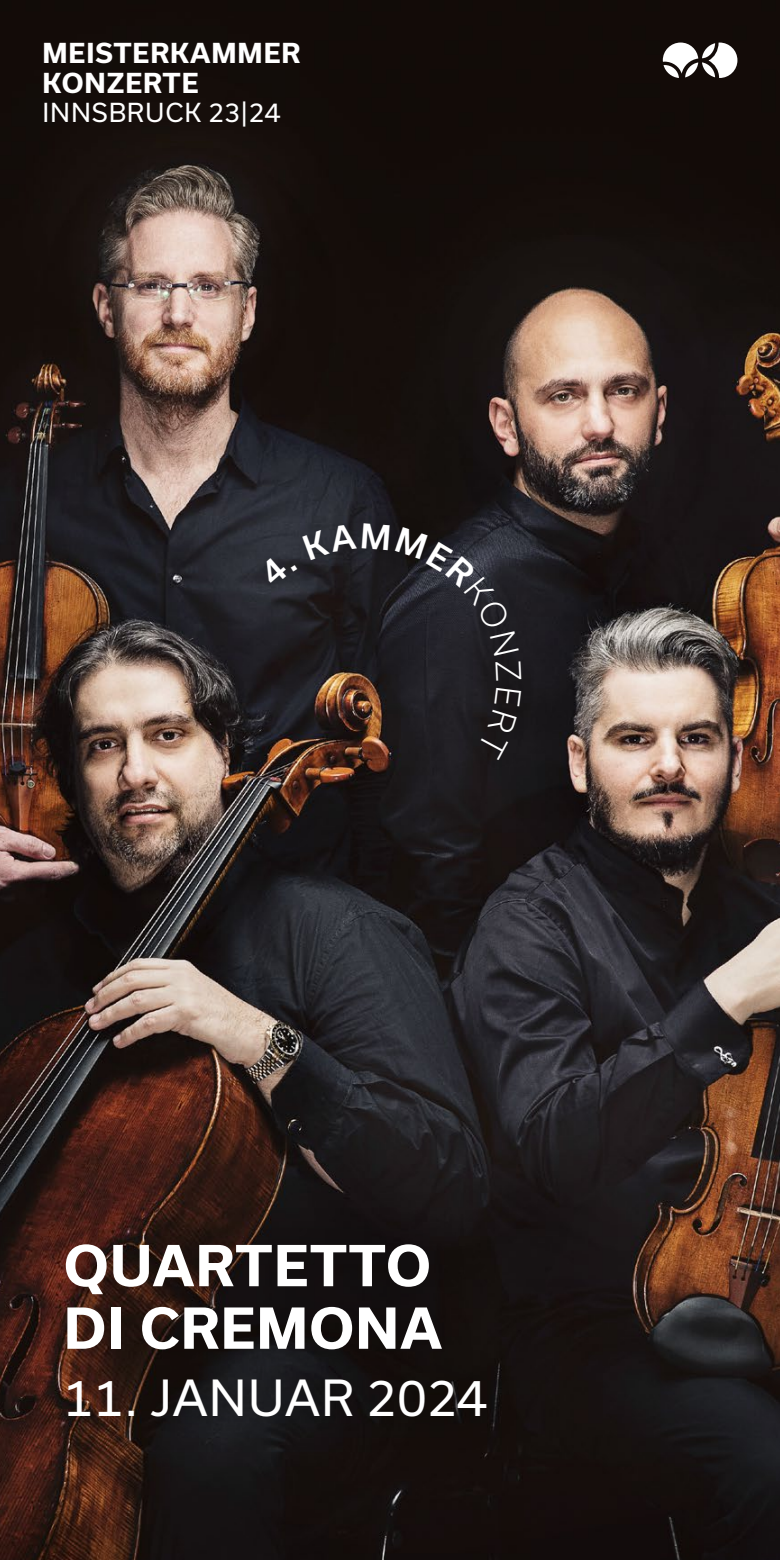
<style>
.page{position:relative;width:780px;height:1560px;background:#fff}
.page>*{position:absolute;margin:0;border:0;box-sizing:border-box;transform-origin:0 0}
.t1{font:700 53.75px/62.5px "Usual";letter-spacing:.025em;color:#fff}
.t2{font:47.5px "Usual";letter-spacing:.01em;color:#fff}
.t3{font:700 26.25px/30px "Usual";letter-spacing:.035em;color:#fff}
.t4{font:25px "Usual";letter-spacing:.035em;color:#fff}
</style>
<div class="page">
<img style="left:0;top:0;width:780px;height:1559px">
<svg style="left:662px;top:43px;width:75px;height:35px"></svg>
<div style="left:252px;top:509px;width:283px;height:263px;background:#000;opacity:.3"></div>
<div style="left:29px;top:1205px;width:493px;height:249px;background:#000;opacity:.3"></div>
<svg style="left:258px;top:523px;width:131px;height:64px;background:#27272e"></svg>
<svg style="left:395px;top:527px;width:126px;height:154px;background:#25242b"></svg>
<div style="left:476px;top:687px;width:45px;height:73px;background:#1b1819"></div>
<p class="t3" style="left:43px;top:38px;width:259px">MEISTERKAMMER<br>KONZERTE</p>
<p class="t4" style="left:43px;top:98px;width:239px">INNSBRUCK 23|24</p>
<h1 class="t1" style="left:64px;top:1234px;width:380px">QUARTETTO<br>DI CREMONA</h1>
<h2 class="t2" style="left:64px;top:1370px;width:424px">11. JANUAR 2024</h2>
</div>
